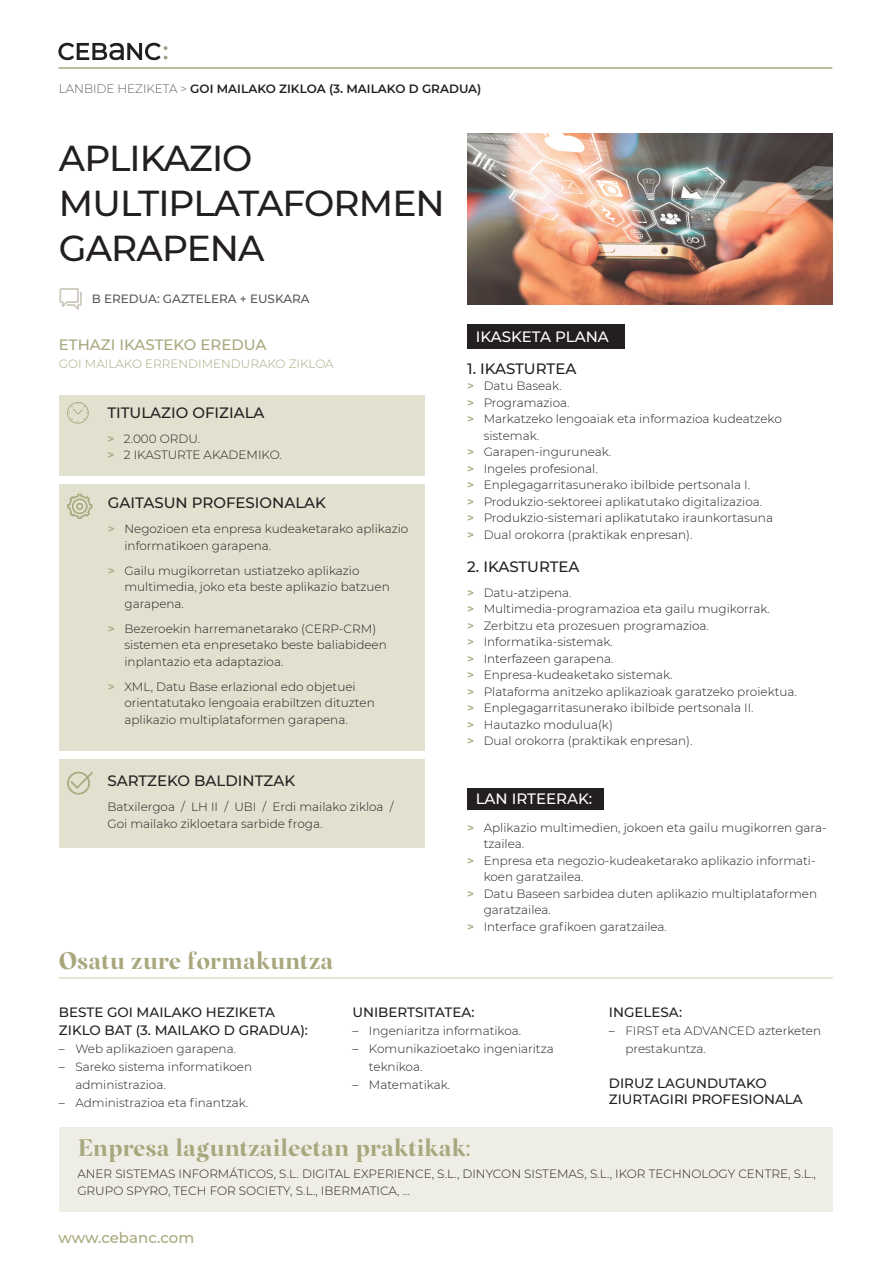
<style>
.page{position:relative;width:893px;height:1263px;background:#fff}
.page>*{position:absolute;margin:0;border:0;box-sizing:border-box;transform-origin:0 0}
.t1{font:500 36px/45px "Montserrat";letter-spacing:-.025em;color:#231f20}
.t2{font:700 24px "Margaret";letter-spacing:-.01em;color:#a9a77d}
.t3{font:500 15px "Montserrat";color:#231f20}
.t4{font:500 15px "Montserrat";color:#a9a77d}
.t5{font:500 15px "Montserrat";color:#fff}
.t6{font:500 13.5px/18px "Montserrat";color:#231f20}
.t7{font:300 12px/16.5px "Montserrat";color:#231f20}
.t8{font:600 12px "Montserrat";color:#231f20}
.t9{font:300 12px "Montserrat";color:#a9a77d}
.t10{font:500 12px "Montserrat";color:#57585a}
.s1{font-weight:200}
.s2{font-weight:600;color:#a9a77d}
</style>
<div class="page">
<hr style="left:58px;top:67px;width:774px;height:2px;background:#a9a77d">
<svg style="left:58px;top:43px;width:109px;height:17px"></svg>
<div style="left:59px;top:1127px;width:774px;height:84px;background:#efeee6"></div>
<div style="left:59px;top:395px;width:366px;height:81px;background:#e2e1d0"></div>
<div style="left:59px;top:485px;width:366px;height:266px;background:#e2e1d0"></div>
<div style="left:59px;top:759px;width:366px;height:89px;background:#e2e1d0"></div>
<img style="left:467px;top:133px;width:366px;height:171px">
<div style="left:467px;top:324px;width:157px;height:24px;background:#231f20"></div>
<div style="left:467px;top:788px;width:136px;height:21px;background:#231f20"></div>
<svg style="left:67px;top:402px;width:22px;height:22px"></svg>
<svg style="left:67px;top:772px;width:26px;height:22px"></svg>
<svg style="left:67px;top:494px;width:25px;height:25px"></svg>
<svg style="left:59px;top:288px;width:23px;height:22px"></svg>
<hr style="left:58px;top:977px;width:775px;height:1px;background:#d0ceb5">
<p class="t8" style="left:59px;top:80px;width:424px"><span class="s1">LANBIDE HEZIKETA &gt;</span> GOI MAILAKO ZIKLOA (3. MAILAKO D GRADUA)</p>
<h1 class="t1" style="left:59px;top:134px;width:387px">APLIKAZIO<br>MULTIPLATAFORMEN<br>GARAPENA</h1>
<p class="t10" style="left:92px;top:290px;width:219px">B EREDUA: GAZTELERA + EUSKARA</p>
<p class="t5" style="left:476px;top:326px;width:135px">IKASKETA PLANA</p>
<p class="t4" style="left:59px;top:335px;width:209px">ETHAZI IKASTEKO EREDUA</p>
<p class="t9" style="left:59px;top:356px;width:276px">GOI MAILAKO ERRENDIMENDURAKO ZIKLOA</p>
<p class="t3" style="left:467px;top:358px;width:111px">1. IKASTURTEA</p>
<p class="t7" style="left:467px;top:377px;width:96px"><span class="s2">&gt;</span> Datu Baseak.</p>
<p class="t7" style="left:467px;top:394px;width:104px"><span class="s2">&gt;</span> Programazioa.</p>
<p class="t7" style="left:467px;top:410px;width:316px"><span class="s2">&gt;</span> Markatzeko lengoaiak eta informazioa kudeatzeko</p>
<p class="t7" style="left:484px;top:427px;width:57px">sistemak.</p>
<p class="t7" style="left:467px;top:443px;width:146px"><span class="s2">&gt;</span> Garapen-inguruneak.</p>
<p class="t7" style="left:467px;top:460px;width:132px"><span class="s2">&gt;</span> Ingeles profesional.</p>
<p class="t7" style="left:467px;top:476px;width:284px"><span class="s2">&gt;</span> Enplegagarritasunerako ibilbide pertsonala I.</p>
<p class="t7" style="left:467px;top:493px;width:296px"><span class="s2">&gt;</span> Produkzio-sektoreei aplikatutako digitalizazioa.</p>
<p class="t7" style="left:467px;top:509px;width:307px"><span class="s2">&gt;</span> Produkzio-sistemari aplikatutako iraunkortasuna</p>
<p class="t7" style="left:467px;top:526px;width:227px"><span class="s2">&gt;</span> Dual orokorra (praktikak enpresan).</p>
<p class="t3" style="left:467px;top:556px;width:114px">2. IKASTURTEA</p>
<p class="t7" style="left:467px;top:584px;width:331px"><span class="s2">&gt;</span> Datu-atzipena.<br><span class="s2">&gt;</span> Multimedia-programazioa eta gailu mugikorrak.<br><span class="s2">&gt;</span> Zerbitzu eta prozesuen programazioa.<br><span class="s2">&gt;</span> Informatika-sistemak.<br><span class="s2">&gt;</span> Interfazeen garapena.<br><span class="s2">&gt;</span> Enpresa-kudeaketako sistemak.<br><span class="s2">&gt;</span> Plataforma anitzeko aplikazioak garatzeko proiektua. <span class="s2">&gt;</span> Enplegagarritasunerako ibilbide pertsonala II.<br><span class="s2">&gt;</span> Hautazko modulua(k)<br><span class="s2">&gt;</span> Dual orokorra (praktikak enpresan).</p>
<p class="t3" style="left:107px;top:402px;width:159px">TITULAZIO OFIZIALA</p>
<p class="t7" style="left:107px;top:430px;width:176px"><span class="s2">&gt;</span> 2.000 ORDU.<br><span class="s2">&gt;</span> 2 IKASTURTE AKADEMIKO.</p>
<p class="t3" style="left:108px;top:492px;width:220px">GAITASUN PROFESIONALAK</p>
<p class="t7" style="left:124px;top:520px;width:285px;text-indent:-16px"><span class="s2">&gt;</span> Negozioen eta enpresa kudeaketarako aplikazio informatikoen garapena.</p>
<p class="t7" style="left:124px;top:562px;width:267px;text-indent:-16px"><span class="s2">&gt;</span> Gailu mugikorretan ustiatzeko aplikazio multimedia, joko eta beste aplikazio batzuen garapena.</p>
<p class="t7" style="left:124px;top:620px;width:264px;text-indent:-16px"><span class="s2">&gt;</span> Bezeroekin harremanetarako (CERP-CRM) sistemen eta enpresetako beste baliabideen inplantazio eta adaptazioa.</p>
<p class="t7" style="left:124px;top:678px;width:252px;text-indent:-16px"><span class="s2">&gt;</span> XML, Datu Base erlazional edo objetuei orientatutako lengoaia erabiltzen dituzten aplikazio multiplataformen garapena.</p>
<p class="t3" style="left:107px;top:770px;width:189px">SARTZEKO BALDINTZAK</p>
<p class="t7" style="left:107px;top:798px;width:288px">Batxilergoa / LH II / UBI / Erdi mailako zikloa /<br>Goi mailako zikloetara sarbide froga.</p>
<h2 class="t2" style="left:58px;top:946px;width:277px">Osatu zure formakuntza</h2>
<p class="t5" style="left:476px;top:788px;width:118px">LAN IRTEERAK:</p>
<p class="t7" style="left:467px;top:819px;width:361px"><span class="s2">&gt;</span> Aplikazio multimedien, jokoen eta gailu mugikorren gara-</p>
<p class="t7" style="left:484px;top:835px;width:42px">tzailea.</p>
<p class="t7" style="left:467px;top:852px;width:350px"><span class="s2">&gt;</span> Enpresa eta negozio-kudeaketarako aplikazio informati-</p>
<p class="t7" style="left:484px;top:868px;width:101px">koen garatzailea.</p>
<p class="t7" style="left:467px;top:885px;width:351px"><span class="s2">&gt;</span> Datu Baseen sarbidea duten aplikazio multiplataformen</p>
<p class="t7" style="left:484px;top:901px;width:69px">garatzailea.</p>
<p class="t7" style="left:467px;top:918px;width:201px"><span class="s2">&gt;</span> Interface grafikoen garatzailea.</p>
<p class="t6" style="left:59px;top:1003px;width:251px">BESTE GOI MAILAKO HEZIKETA<br>ZIKLO BAT (3. MAILAKO D GRADUA):</p>
<p class="t7" style="left:59px;top:1040px;width:179px">– Web aplikazioen garapena.</p>
<p class="t7" style="left:75px;top:1058px;width:178px;line-height:18px;text-indent:-16px">– Sareko sistema informatikoen administrazioa.</p>
<p class="t7" style="left:59px;top:1094px;width:191px">– Administrazioa eta finantzak.</p>
<p class="t6" style="left:352px;top:1003px;width:124px">UNIBERTSITATEA:</p>
<p class="t7" style="left:352px;top:1022px;width:170px">– Ingeniaritza informatikoa.</p>
<p class="t7" style="left:369px;top:1040px;width:186px;line-height:18px;text-indent:-16px">– Komunikazioetako ingeniaritza teknikoa.</p>
<p class="t7" style="left:352px;top:1076px;width:99px">– Matematikak.</p>
<p class="t6" style="left:609px;top:1003px;width:75px">INGELESA:</p>
<p class="t7" style="left:625px;top:1022px;width:197px;line-height:18px;text-indent:-16px">– FIRST eta ADVANCED azterketen prestakuntza.</p>
<p class="t6" style="left:609px;top:1074px;width:195px;line-height:16.5px">DIRUZ LAGUNDUTAKO<br>ZIURTAGIRI PROFESIONALA</p>
<h2 class="t2" style="left:77px;top:1133px;width:395px">Enpresa laguntzaileetan praktikak:</h2>
<p class="t7" style="left:77px;top:1165px;width:740px">ANER SISTEMAS INFORMÁTICOS, S.L. DIGITAL EXPERIENCE, S.L., DINYCON SISTEMAS, S.L., IKOR TECHNOLOGY CENTRE, S.L.,<br>GRUPO SPYRO, TECH FOR SOCIETY, S.L., IBERMATICA, ...</p>
<p class="t4" style="left:58px;top:1227px;width:137px">www.cebanc.com</p>
</div>
